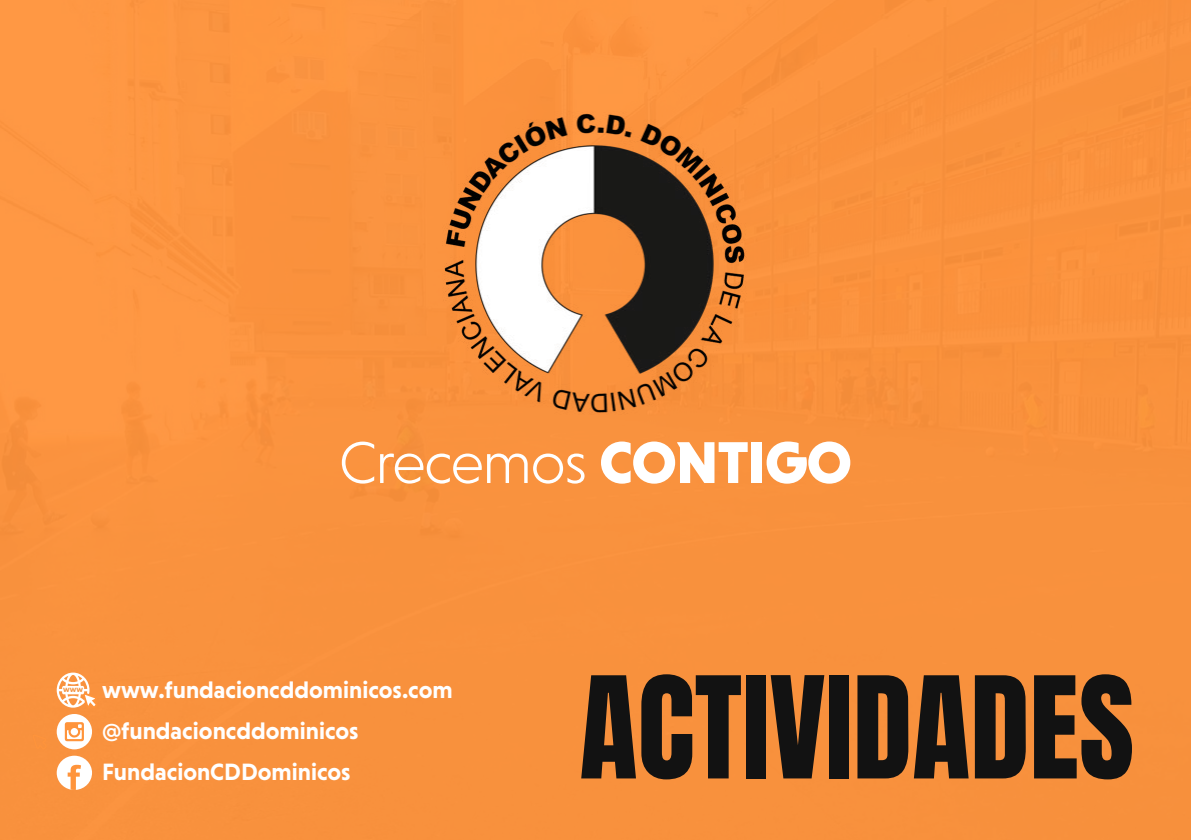
<style>
.page{position:relative;width:1191px;height:840px;background:#fff}
.page>*{position:absolute;margin:0;border:0;box-sizing:border-box;transform-origin:0 0}
.t1{font:120px "Anton";color:#121212}
.t2{font:300 60px "Niveau Grotesk";letter-spacing:-.02em;color:#fff}
.t3{font:700 24px "Niveau Grotesk";color:#fff}
.t4{font:700 8.4px "Niveau Grotesk";color:#f39341}
.s1{font-weight:900}
</style>
<div class="page">
<div style="left:0;top:0;width:1191px;height:839px;background:#f9913d"></div>
<img style="left:437px;top:105px;width:317px;height:317px">
<svg style="left:57px;top:755px;width:35px;height:34px"></svg>
<svg style="left:57px;top:713px;width:35px;height:36px"></svg>
<svg style="left:65px;top:721px;width:19px;height:19px"></svg>
<svg style="left:33px;top:734px;width:14px;height:15px"></svg>
<svg style="left:57px;top:672px;width:42px;height:37px"></svg>
<div style="left:62px;top:685px;width:22px;height:9px;background:#fff;border-radius:2px"></div>
<h2 class="t2" style="left:339px;top:428px;width:514px">Crecemos <span class="s1">CONTIGO</span></h2>
<p class="t4" style="left:63px;top:684px;width:21px">www</p>
<p class="t3" style="left:102px;top:675px;width:352px">www.fundacioncddominicos.com</p>
<p class="t3" style="left:102px;top:716px;width:258px"><span class="s1">@</span>fundacioncddominicos</p>
<p class="t3" style="left:102px;top:758px;width:250px">FundacionCDDominicos</p>
<h1 class="t1" style="left:579px;top:666px;width:556px">ACTIVIDADES</h1>
</div>
